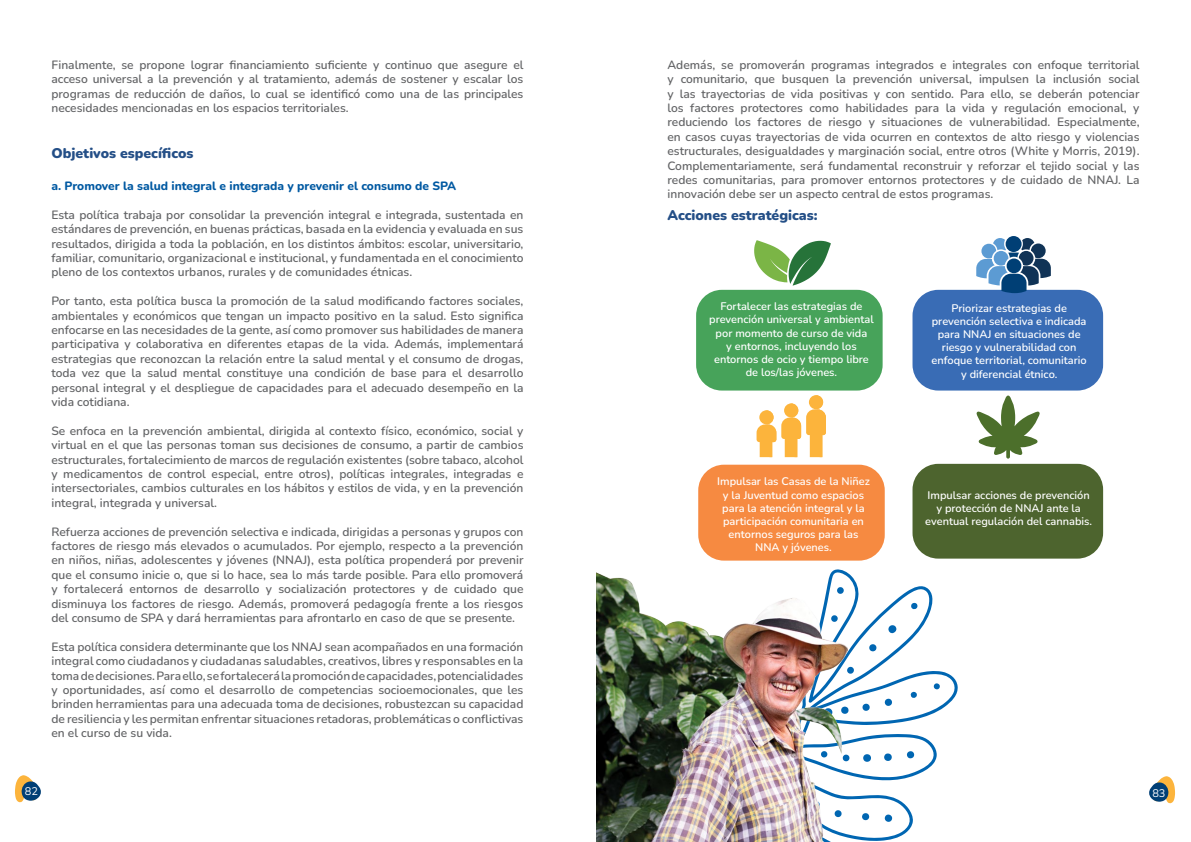
<style>
.page{position:relative;width:1191px;height:842px;background:#fff}
.page>*{position:absolute;margin:0;border:0;box-sizing:border-box;transform-origin:0 0}
.t1{font:900 14px "Nunito";color:#244f87}
.t2{font:600 12px/14.4px "Nunito";color:#636466;text-align:justify}
.t3{font:800 12px "Nunito";color:#0059a2}
.t4{font:600 11px/13.2px "Nunito";color:#fff;text-align:center}
.t5{font:11px "Nunito";color:#fff}
</style>
<div class="page">
<svg style="left:15px;top:775px;width:26px;height:27px"></svg>
<svg style="left:1149px;top:776px;width:26px;height:27px"></svg>
<svg style="left:832px;top:569px;width:125px;height:272px"></svg>
<svg style="left:932px;top:681px;width:9px;height:10px"></svg>
<svg style="left:910px;top:691px;width:7px;height:8px"></svg>
<svg style="left:884px;top:697px;width:9px;height:11px"></svg>
<svg style="left:861px;top:702px;width:9px;height:11px"></svg>
<svg style="left:847px;top:705px;width:2px;height:10px"></svg>
<svg style="left:906px;top:749px;width:9px;height:11px"></svg>
<svg style="left:884px;top:751px;width:9px;height:11px"></svg>
<svg style="left:863px;top:753px;width:8px;height:10px"></svg>
<svg style="left:847px;top:753px;width:3px;height:10px"></svg>
<svg style="left:883px;top:812px;width:10px;height:12px"></svg>
<svg style="left:861px;top:812px;width:8px;height:9px"></svg>
<svg style="left:910px;top:601px;width:8px;height:9px"></svg>
<svg style="left:887px;top:624px;width:9px;height:10px"></svg>
<svg style="left:869px;top:643px;width:8px;height:10px"></svg>
<svg style="left:847px;top:665px;width:9px;height:10px"></svg>
<img style="left:597px;top:572px;width:250px;height:270px">
<div style="left:696px;top:290px;width:186px;height:101px;background:#47a35a;border-radius:26px"></div>
<div style="left:698px;top:465px;width:186px;height:96px;background:#f68a41;border-radius:26px"></div>
<div style="left:912px;top:290px;width:191px;height:101px;background:#396cb5;border-radius:26px"></div>
<div style="left:912px;top:464px;width:191px;height:95px;background:#4d642e;border-radius:26px"></div>
<svg style="left:754px;top:240px;width:77px;height:46px"></svg>
<svg style="left:1005px;top:236px;width:16px;height:16px"></svg>
<svg style="left:976px;top:238px;width:74px;height:55px"></svg>
<svg style="left:756px;top:395px;width:70px;height:62px"></svg>
<svg style="left:976px;top:396px;width:63px;height:63px"></svg>
<p class="t2" style="left:51px;top:57px;width:473px">Finalmente, se propone lograr financiamiento suficiente y continuo que asegure el acceso universal a la prevención y al tratamiento, además de sostener y escalar los programas de reducción de daños, lo cual se identificó como una de las principales necesidades mencionadas en los espacios territoriales.</p>
<p class="t1" style="left:51px;top:144px;width:143px">Objetivos específicos</p>
<p class="t3" style="left:51px;top:178px;width:406px">a. Promover la salud integral e integrada y prevenir el consumo de SPA</p>
<p class="t2" style="left:51px;top:207px;width:473px">Esta política trabaja por consolidar la prevención integral e integrada, sustentada en estándares de prevención, en buenas prácticas, basada en la evidencia y evaluada en sus resultados, dirigida a toda la población, en los distintos ámbitos: escolar, universitario, familiar, comunitario, organizacional e institucional, y fundamentada en el conocimiento pleno de los contextos urbanos, rurales y de comunidades étnicas.</p>
<p class="t2" style="left:51px;top:293px;width:473px">Por tanto, esta política busca la promoción de la salud modificando factores sociales, ambientales y económicos que tengan un impacto positivo en la salud. Esto significa enfocarse en las necesidades de la gente, así como promover sus habilidades de manera participativa y colaborativa en diferentes etapas de la vida. Además, implementará estrategias que reconozcan la relación entre la salud mental y el consumo de drogas, toda vez que la salud mental constituye una condición de base para el desarrollo personal integral y el despliegue de capacidades para el adecuado desempeño en la vida cotidiana.</p>
<p class="t2" style="left:51px;top:423px;width:473px">Se enfoca en la prevención ambiental, dirigida al contexto físico, económico, social y virtual en el que las personas toman sus decisiones de consumo, a partir de cambios estructurales, fortalecimiento de marcos de regulación existentes (sobre tabaco, alcohol y medicamentos de control especial, entre otros), políticas integrales, integradas e intersectoriales, cambios culturales en los hábitos y estilos de vida, y en la prevención integral, integrada y universal.</p>
<p class="t2" style="left:51px;top:524px;width:473px">Refuerza acciones de prevención selectiva e indicada, dirigidas a personas y grupos con factores de riesgo más elevados o acumulados. Por ejemplo, respecto a la prevención en niños, niñas, adolescentes y jóvenes (NNAJ), esta política propenderá por prevenir que el consumo inicie o, que si lo hace, sea lo más tarde posible. Para ello promoverá y fortalecerá entornos de desarrollo y socialización protectores y de cuidado que disminuya los factores de riesgo. Además, promoverá pedagogía frente a los riesgos del consumo de SPA y dará herramientas para afrontarlo en caso de que se presente.</p>
<p class="t2" style="left:51px;top:639px;width:473px">Esta política considera determinante que los NNAJ sean acompañados en una formación integral como ciudadanos y ciudadanas saludables, creativos, libres y responsables en la toma de decisiones. Para ello, se fortalecerá la promoción de capacidades, potencialidades y oportunidades, así como el desarrollo de competencias socioemocionales, que les brinden herramientas para una adecuada toma de decisiones, robustezcan su capacidad de resiliencia y les permitan enfrentar situaciones retadoras, problemáticas o conflictivas en el curso de su vida.</p>
<p class="t2" style="left:667px;top:57px;width:473px">Además, se promoverán programas integrados e integrales con enfoque territorial y comunitario, que busquen la prevención universal, impulsen la inclusión social y las trayectorias de vida positivas y con sentido. Para ello, se deberán potenciar los factores protectores como habilidades para la vida y regulación emocional, y reduciendo los factores de riesgo y situaciones de vulnerabilidad. Especialmente, en casos cuyas trayectorias de vida ocurren en contextos de alto riesgo y violencias estructurales, desigualdades y marginación social, entre otros (White y Morris, 2019).<br>Complementariamente, será fundamental reconstruir y reforzar el tejido social y las redes comunitarias, para promover entornos protectores y de cuidado de NNAJ. La innovación debe ser un aspecto central de estos programas.</p>
<p class="t1" style="left:667px;top:206px;width:151px">Acciones estratégicas:</p>
<p class="t4" style="left:709px;top:299px;width:166px">Fortalecer las estrategias de prevención universal y ambiental por momento de curso de vida<br>y entornos, incluyendo los entornos de ocio y tiempo libre de los/las jóvenes.</p>
<p class="t4" style="left:717px;top:475px;width:154px">Impulsar las Casas de la Niñez y la Juventud como espacios para la atención integral y la participación comunitaria en entornos seguros para las<br>NNA y jóvenes.</p>
<p class="t4" style="left:931px;top:301px;width:157px">Priorizar estrategias de prevención selectiva e indicada para NNAJ en situaciones de riesgo y vulnerabilidad con enfoque territorial, comunitario y diferencial étnico.</p>
<p class="t4" style="left:925px;top:488px;width:168px">Impulsar acciones de prevención y protección de NNAJ ante la eventual regulación del cannabis.</p>
<p class="t5" style="left:25px;top:784px;width:15px">82</p>
<p class="t5" style="left:1152px;top:785px;width:15px">83</p>
</div>
